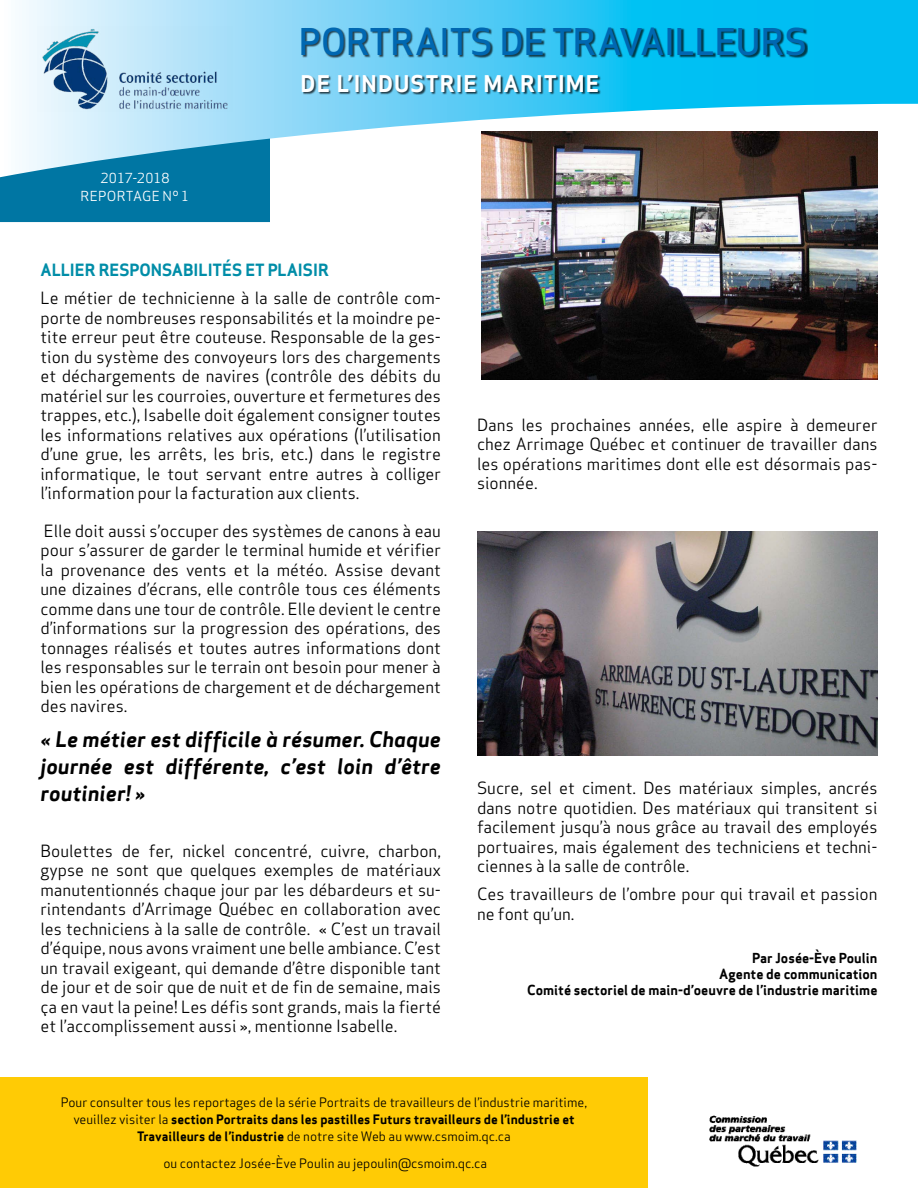
<style>
.page{position:relative;width:918px;height:1188px;background:#fff}
.page>*{position:absolute;margin:0;border:0;box-sizing:border-box;transform-origin:0 0}
.t1{font:500 36px "Apex Sans";letter-spacing:-.015em;color:#0067b1}
.t2{font:700 22.5px "Apex Sans";letter-spacing:.05em;color:#fff}
.texte_courant_noir_d{font:italic 700 21px/27px "Apex Sans";color:#000;text-align:justify}
.texte_courant_noir_d-2{font:16.5px/19.5px "Apex Sans";color:#000;text-align:justify}
.texte_courant_noir_d-3{font:700 16.5px "Apex Sans";color:#008da8}
.texte_courant_noir_d-4{font:700 13.5px "Apex Sans";color:#000}
.t3{font:13.5px "Apex Sans";letter-spacing:.015em;color:#fff}
.texte_courant_noir_d-5{font:12.75px "Apex Sans";color:#000}
.texte_courant_noir_d-6{font:700 12.75px "Apex Sans";color:#000}
.s1{font-weight:400}
.s2{font-weight:700}
</style>
<div class="page">
<svg style="left:22px;top:0;width:896px;height:139px;background:#55cff6"></svg>
<div style="left:0;top:1077px;width:648px;height:111px;background:#ffcb05"></div>
<svg style="left:0;top:139px;width:270px;height:83px;background:#2e90b5"></svg>
<svg style="left:270px;top:104px;width:648px;height:118px"></svg>
<img style="left:482px;top:131px;width:396px;height:248px">
<img style="left:477px;top:531px;width:401px;height:225px">
<img style="left:709px;top:1115px;width:148px;height:52px">
<img style="left:38px;top:26px;width:194px;height:85px">
<div style="left:303px;top:27px;width:505px;height:32px;background:#000;opacity:.7"></div>
<div style="left:303px;top:75px;width:298px;height:20px;background:#000;opacity:.7"></div>
<p class="t3" style="left:100px;top:167px;width:71px">2017-2018</p>
<p class="t3" style="left:81px;top:185px;width:110px">REPORTAGE Nº 1</p>
<p class="t1" style="left:298px;top:10px;width:510px">PORTRAITS DE TRAVAILLEURS</p>
<p class="t2" style="left:301px;top:69px;width:300px">DE L’INDUSTRIE MARITIME</p>
<p class="texte_courant_noir_d-3" style="left:40px;top:260px;width:290px">ALLIER RESPONSABILITÉS ET PLAISIR</p>
<p class="texte_courant_noir_d-2" style="left:40px;top:287px;width:402px">Le métier de technicienne à la salle de contrôle com&shy;porte de nombreuses responsabilités et la moindre pe&shy;tite erreur peut être couteuse. Responsable de la ges&shy;tion du système des convoyeurs lors des chargements et déchargements de navires (contrôle des débits du matériel sur les courroies, ouverture et fermetures des trappes, etc.), Isabelle doit également consigner toutes les informations relatives aux opérations (l’utilisation d’une grue, les arrêts, les bris, etc.) dans le registre informatique, le tout servant entre autres à colliger l’information pour la facturation aux clients.</p>
<p class="texte_courant_noir_d-2" style="left:40px;top:519px;width:402px">Elle doit aussi s’occuper des systèmes de canons à eau pour s’assurer de garder le terminal humide et vérifier la provenance des vents et la météo. Assise devant une dizaines d’écrans, elle contrôle tous ces éléments comme dans une tour de contrôle. Elle devient le centre d’informations sur la progression des opérations, des tonnages réalisés et toutes autres informations dont les responsables sur le terrain ont besoin pour mener à bien les opérations de chargement et de déchargement des navires.</p>
<p class="texte_courant_noir_d" style="left:40px;top:726px;width:402px">« Le métier est difficile à résumer. Chaque journée est différente, c’est loin d’être routinier! »</p>
<p class="texte_courant_noir_d-2" style="left:40px;top:839px;width:402px">Boulettes de fer, nickel concentré, cuivre, charbon, gypse ne sont que quelques exemples de matériaux manutentionnés chaque jour par les débardeurs et su&shy;rintendants d’Arrimage Québec en collaboration avec les techniciens à la salle de contrôle. « C’est un travail d’équipe, nous avons vraiment une belle ambiance. C’est un travail exigeant, qui demande d’être disponible tant de jour et de soir que de nuit et de fin de semaine, mais ça en vaut la peine! Les défis sont grands, mais la fierté et l’accomplissement aussi », mentionne Isabelle.</p>
<p class="texte_courant_noir_d-2" style="left:477px;top:413px;width:402px">Dans les prochaines années, elle aspire à demeurer chez Arrimage Québec et continuer de travailler dans les opérations maritimes dont elle est désormais pas&shy;sionnée.</p>
<p class="texte_courant_noir_d-2" style="left:477px;top:777px;width:402px">Sucre, sel et ciment. Des matériaux simples, ancrés dans notre quotidien. Des matériaux qui transitent si facilement jusqu’à nous grâce au travail des employés portuaires, mais également des techniciens et techni&shy;ciennes à la salle de contrôle.</p>
<p class="texte_courant_noir_d-2" style="left:477px;top:883px;width:402px">Ces travailleurs de l’ombre pour qui travail et passion ne font qu’un.</p>
<p class="texte_courant_noir_d-4" style="left:752px;top:950px;width:127px">Par Josée-Ève Poulin</p>
<p class="texte_courant_noir_d-4" style="left:719px;top:965px;width:160px">Agente de communication</p>
<p class="texte_courant_noir_d-4" style="left:527px;top:981px;width:352px">Comité sectoriel de main-d’oeuvre de l’industrie maritime</p>
<p class="texte_courant_noir_d-5" style="left:61px;top:1092px;width:528px">Pour consulter tous les reportages de la série Portraits de travailleurs de l’industrie maritime,</p>
<p class="texte_courant_noir_d-6" style="left:73px;top:1111px;width:503px"><span class="s1">veuillez visiter la</span> section Portraits dans les pastilles Futurs travailleurs de l’industrie et</p>
<p class="texte_courant_noir_d-5" style="left:137px;top:1126px;width:375px"><span class="s2">Travailleurs de l’industrie</span> de notre site Web au www.csmoim.qc.ca</p>
<p class="texte_courant_noir_d-5" style="left:163px;top:1153px;width:325px">ou contactez Josée-Ève Poulin au jepoulin@csmoim.qc.ca</p>
</div>
